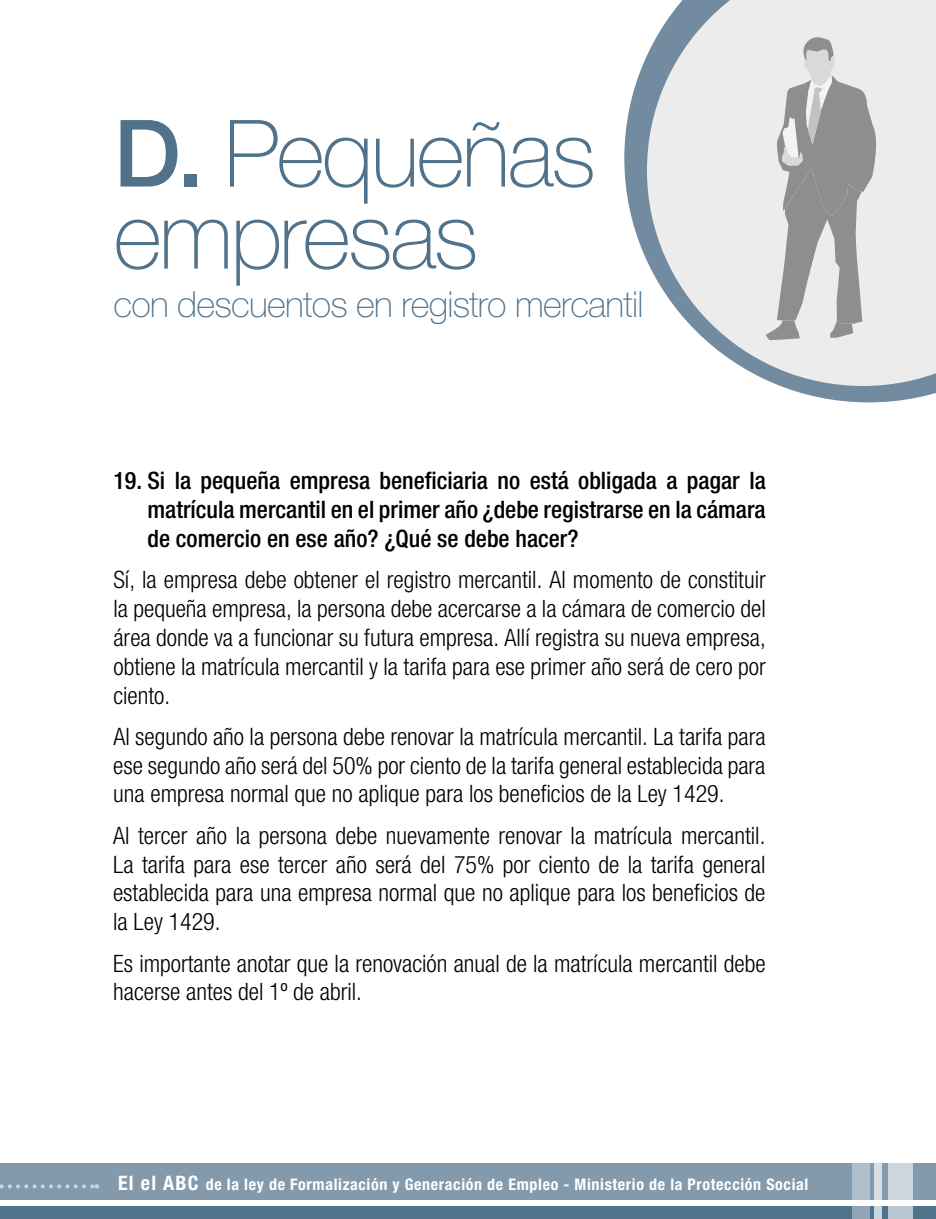
<style>
.page{position:relative;width:936px;height:1219px;background:#fff}
.page>*{position:absolute;margin:0;border:0;box-sizing:border-box;transform-origin:0 0}
.t1{font:100 93px/82px "Helvetica Neue";letter-spacing:-.03em;color:#51728b}
.t2{font:100 36px "Helvetica Neue";letter-spacing:-.02em;color:#51728b}
.t3{font:300 condensed 24px/28.8px "Helvetica Neue";color:#000;text-align:justify}
.t4{font:500 condensed 24px/28.8px "Helvetica Neue";color:#000;text-align:justify}
.t5{font:700 condensed 16px "Helvetica Neue";letter-spacing:.04em;color:#fff}
.s1{font-weight:500}
.s2{font-size:20px}
</style>
<div class="page">
<div style="left:0;top:1164px;width:935px;height:36px;background:#839aac"></div>
<div style="left:0;top:1206px;width:935px;height:13px;background:#51728b"></div>
<svg style="left:851px;top:1163px;width:18px;height:56px"></svg>
<svg style="left:874px;top:1163px;width:8px;height:56px"></svg>
<svg style="left:888px;top:1163px;width:25px;height:56px"></svg>
<svg style="left:0;top:1184px;width:97px;height:4px"></svg>
<svg style="left:624px;top:55px;width:311px;height:347px"></svg>
<svg style="left:647px;top:0;width:288px;height:386px;background:#e1e4e7"></svg>
<svg style="left:765px;top:35px;width:113px;height:305px;background:#bebebf"></svg>
<h1 class="t1" style="left:113px;top:112px;width:484px"><span class="s1">D.</span> Pequeñas empresas</h1>
<h2 class="t2" style="left:113px;top:283px;width:531px">con descuentos en registro mercantil</h2>
<p class="t4" style="left:147px;top:466px;width:619px;text-indent:-34px">19. Si la pequeña empresa beneficiaria no está obligada a pagar la matrícula mercantil en el primer año ¿debe registrarse en la cámara de comercio en ese año? ¿Qué se debe hacer?</p>
<p class="t3" style="left:113px;top:565px;width:654px">Sí, la empresa debe obtener el registro mercantil. Al momento de constituir la pequeña empresa, la persona debe acercarse a la cámara de comercio del área donde va a funcionar su futura empresa. Allí registra su nueva empresa, obtiene la matrícula mercantil y la tarifa para ese primer año será de cero por ciento.</p>
<p class="t3" style="left:113px;top:722px;width:654px">Al segundo año la persona debe renovar la matrícula mercantil. La tarifa para ese segundo año será del 50% por ciento de la tarifa general establecida para una empresa normal que no aplique para los beneficios de la Ley 1429.</p>
<p class="t3" style="left:113px;top:821px;width:654px">Al tercer año la persona debe nuevamente renovar la matrícula mercantil.<br>La tarifa para ese tercer año será del 75% por ciento de la tarifa general establecida para una empresa normal que no aplique para los beneficios de la Ley 1429.</p>
<p class="t3" style="left:113px;top:948px;width:654px">Es importante anotar que la renovación anual de la matrícula mercantil debe hacerse antes del 1º de abril.</p>
<p class="t5" style="left:118px;top:1175px;width:691px"><span class="s2">El el ABC</span> de la ley de Formalización y Generación de Empleo - Ministerio de la Protección Social</p>
</div>
